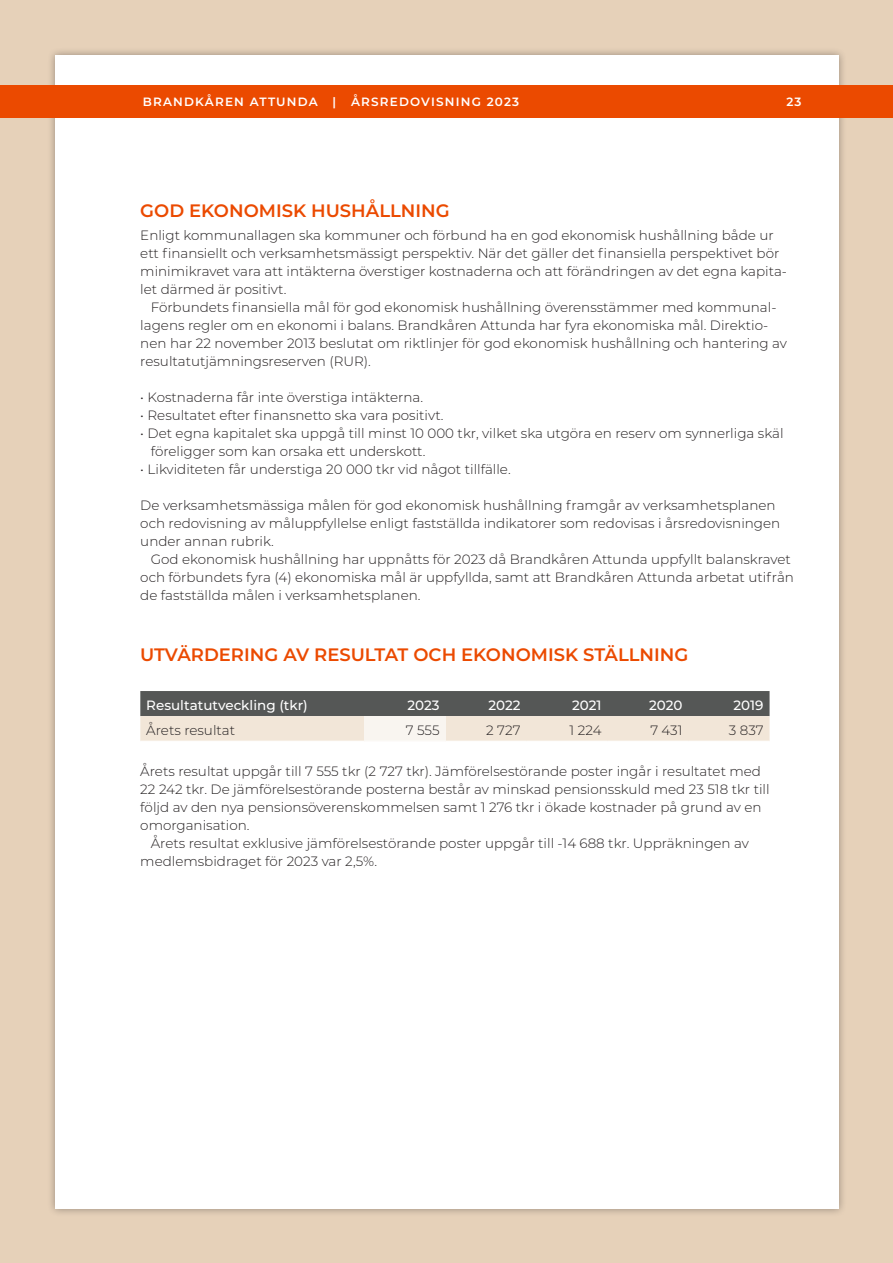
<style>
.page{position:relative;width:893px;height:1263px;background:#e6d1b9}
.page>*{position:absolute;margin:0;border:0;box-sizing:border-box;transform-origin:0 0}
.mellis{font:600 18px "Montserrat";color:#eb4a00}
.t1{font:300 13.5px/18px "Montserrat";color:#231f20}
.t2{font:500 13.5px "Montserrat";color:#fff}
.t3{font:600 12px "Montserrat";letter-spacing:.1em;color:#fff}
</style>
<div class="page">
<div style="left:47px;top:47px;width:800px;height:1170px;background:#231f20;opacity:.4"></div>
<div style="left:55px;top:55px;width:784px;height:1154px;background:#fff"></div>
<div style="left:1px;top:85px;width:892px;height:33px;background:#eb4a00"></div>
<svg style="left:140px;top:691px;width:630px;height:50px;background:#9e9a93"></svg>
<div style="left:364px;top:716px;width:82px;height:25px;background:#f9f5f0"></div>
<p class="t3" style="left:140px;top:94px;width:378px">BRANDKÅREN ATTUNDA | ÅRSREDOVISNING 2022</p>
<p class="t2" style="left:786px;top:90px;width:18px">23</p>
<h2 class="t3" style="left:143px;top:94px;width:378px">BRANDKÅREN ATTUNDA | ÅRSREDOVISNING 2023</h2>
<h2 class="t3" style="left:786px;top:93px;width:17px">23</h2>
<p class="mellis" style="left:140px;top:198px;width:311px">GOD EKONOMISK HUSHÅLLNING</p>
<p class="t1" style="left:140px;top:225px;width:648px">Enligt kommunallagen ska kommuner och förbund ha en god ekonomisk hushållning både ur ett finansiellt och verksamhetsmässigt perspektiv. När det gäller det finansiella perspektivet bör minimikravet vara att intäkterna överstiger kostnaderna och att förändringen av det egna kapita&shy;let därmed är positivt.</p>
<p class="t1" style="left:140px;top:297px;width:648px;text-indent:10px">Förbundets finansiella mål för god ekonomisk hushållning överensstämmer med kommunal&shy;lagens regler om en ekonomi i balans. Brandkåren Attunda har fyra ekonomiska mål. Direktio&shy;nen har 22 november 2013 beslutat om riktlinjer för god ekonomisk hushållning och hantering av resultatutjämningsreserven (RUR).</p>
<p class="t1" style="left:140px;top:387px;width:283px">• Kostnaderna får inte överstiga intäkterna.</p>
<p class="t1" style="left:140px;top:405px;width:303px">• Resultatet efter finansnetto ska vara positivt.</p>
<p class="t1" style="left:140px;top:423px;width:645px">• Det egna kapitalet ska uppgå till minst 10 000 tkr, vilket ska utgöra en reserv om synnerliga skäl</p>
<p class="t1" style="left:151px;top:441px;width:275px">föreligger som kan orsaka ett underskott.</p>
<p class="t1" style="left:140px;top:459px;width:370px">• Likviditeten får understiga 20 000 tkr vid något tillfälle.</p>
<p class="t1" style="left:140px;top:495px;width:641px">De verksamhetsmässiga målen för god ekonomisk hushållning framgår av verksamhetsplanen och redovisning av måluppfyllelse enligt fastställda indikatorer som redovisas i årsredovisningen under annan rubrik.</p>
<p class="t1" style="left:140px;top:549px;width:655px;text-indent:10px">God ekonomisk hushållning har uppnåtts för 2023 då Brandkåren Attunda uppfyllt balanskravet och förbundets fyra (4) ekonomiska mål är uppfyllda, samt att Brandkåren Attunda arbetat utifrån de fastställda målen i verksamhetsplanen.</p>
<p class="mellis" style="left:140px;top:642px;width:550px">UTVÄRDERING AV RESULTAT OCH EKONOMISK STÄLLNING</p>
<p class="t2" style="left:146px;top:696px;width:163px">Resultatutveckling (tkr)</p>
<p class="t2" style="left:407px;top:696px;width:34px">2023</p>
<p class="t2" style="left:488px;top:696px;width:34px">2022</p>
<p class="t2" style="left:572px;top:696px;width:31px">2021</p>
<p class="t2" style="left:649px;top:696px;width:35px">2020</p>
<p class="t2" style="left:734px;top:696px;width:31px">2019</p>
<p class="t1" style="left:146px;top:721px;width:90px">Årets resultat</p>
<p class="t1" style="left:406px;top:721px;width:35px">7 555</p>
<p class="t1" style="left:486px;top:721px;width:36px">2 727</p>
<p class="t1" style="left:570px;top:721px;width:33px">1 224</p>
<p class="t1" style="left:650px;top:721px;width:34px">7 431</p>
<p class="t1" style="left:729px;top:721px;width:36px">3 837</p>
<p class="t1" style="left:140px;top:762px;width:631px">Årets resultat uppgår till 7 555 tkr (2 727 tkr). Jämförelsestörande poster ingår i resultatet med 22 242 tkr. De jämförelsestörande posterna består av minskad pensionsskuld med 23 518 tkr till följd av den nya pensionsöverenskommelsen samt 1 276 tkr i ökade kostnader på grund av en omorganisation.</p>
<p class="t1" style="left:140px;top:834px;width:610px;text-indent:10px">Årets resultat exklusive jämförelsestörande poster uppgår till -14 688 tkr. Uppräkningen av medlemsbidraget för 2023 var 2,5%.</p>
</div>
